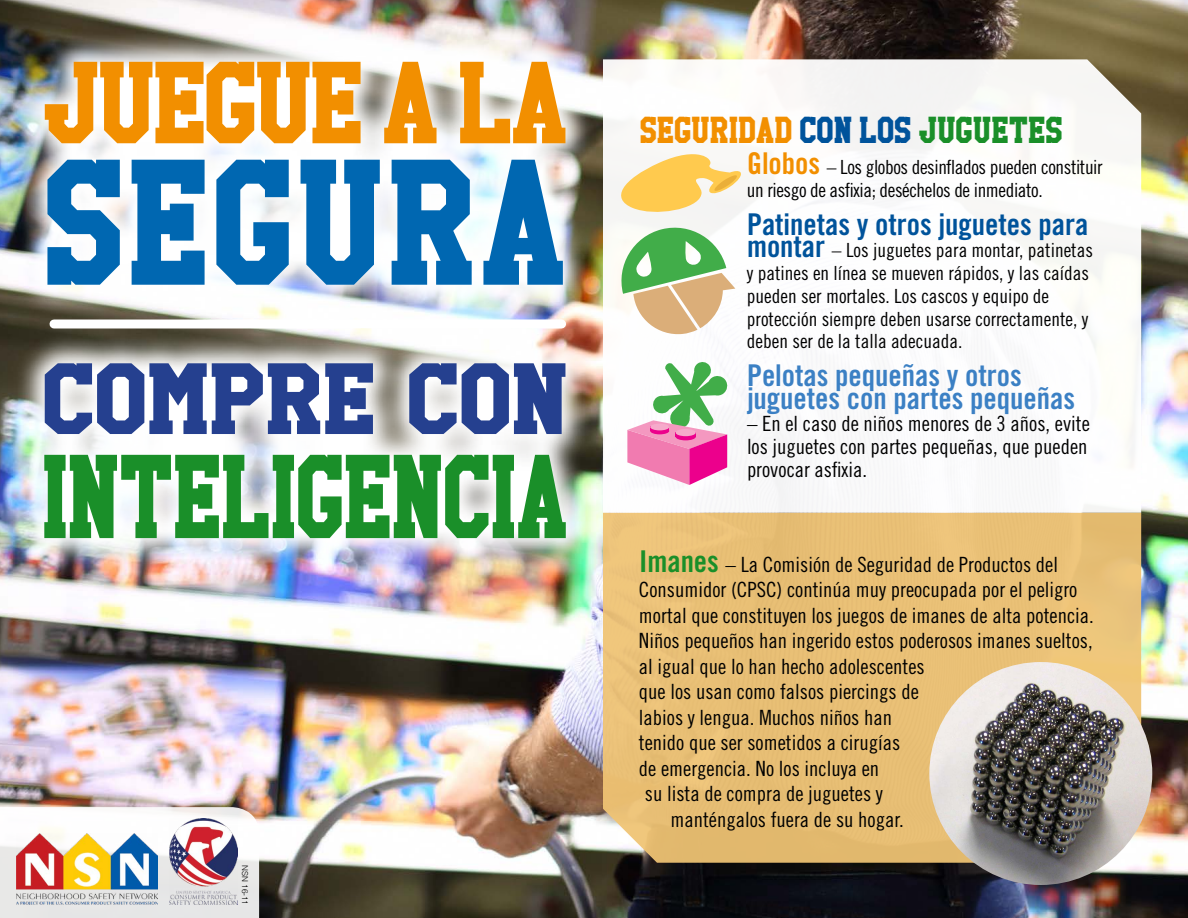
<style>
.page{position:relative;width:1188px;height:918px;background:#fff}
.page>*{position:absolute;margin:0;border:0;box-sizing:border-box;transform-origin:0 0}
.t1{font:158.7px "High School USA Serif";letter-spacing:-.025em;color:#0067b1}
.t2{font:105.6px "High School USA Serif";letter-spacing:-.055em;color:#1a8f29;scale:.89 1}
.t3{font:103.35px "High School USA Serif";letter-spacing:-.07em;color:#f28f00}
.t4{font:89.7px "High School USA Serif";letter-spacing:-.05em;color:#25408f;scale:1.15 1}
.t5{font:33px "High School USA Serif";letter-spacing:-.04em;color:#f28f00}
.t6{font:30px/22.6px "Trade Gothic Bold Cond Twenty";color:#3b80c4}
.t7{font:30px "Trade Gothic Bold Cond Twenty";color:#00539b}
.t8{font:21px/22.6px "Trade Gothic Cond Eighteen";color:#000;text-align:justify}
.t9{font:19.5px/22.6px "Trade Gothic Cond Eighteen";color:#000}
.t10{font:19.5px/22.6px "Trade Gothic Cond Eighteen";letter-spacing:-.02em;color:#000}
.t11{font:300 8.1px "Helvetica";color:#000}
.s1{color:#00539b}
.s2{color:#1a8f29}
.s3{font-family:"Trade Gothic Bold Cond Twenty";font-size:30px;color:#f28f00}
.s4{font-family:"Trade Gothic Bold Cond Twenty";font-size:30px;color:#00539b}
.s5{font-family:"Trade Gothic Bold Cond Twenty";font-size:30px;color:#1a8f29}
</style>
<div class="page">
<img style="left:0;top:0;width:1188px;height:918px">
<svg style="left:0;top:807px;width:259px;height:111px"></svg>
<img style="left:16px;top:834px;width:142px;height:70px">
<img style="left:170px;top:819px;width:67px;height:85px">
<svg style="left:15px;top:31px;width:580px;height:284px"></svg>
<img style="left:14px;top:333px;width:582px;height:235px">
<div style="left:54px;top:320px;width:508px;height:8px;background:#fff"></div>
<svg style="left:603px;top:59px;width:538px;height:454px"></svg>
<svg style="left:627px;top:361px;width:102px;height:124px"></svg>
<div style="left:676px;top:433px;width:20px;height:7px;background:#ec008c;border-radius:50%"></div>
<svg style="left:676px;top:434px;width:20px;height:3px"></svg>
<div style="left:676px;top:429px;width:20px;height:7px;background:#f6aacb;border-radius:50%"></div>
<div style="left:650px;top:428px;width:19px;height:6px;background:#ec008c;border-radius:50%"></div>
<svg style="left:650px;top:428px;width:19px;height:3px"></svg>
<div style="left:650px;top:424px;width:19px;height:6px;background:#f6aacb;border-radius:50%"></div>
<svg style="left:603px;top:130px;width:143px;height:207px"></svg>
<div style="left:603px;top:513px;width:538px;height:350px;background:#e8bf75"></div>
<img style="left:929px;top:662px;width:223px;height:223px;border-radius:111px">
<h3 class="t3" style="left:40px;top:40px;width:533px">JUEGUE A LA</h3>
<h1 class="t1" style="left:40px;top:127px;width:533px">SEGURA</h1>
<h3 class="t4" style="left:40px;top:345px;width:463px">COMPRE CON</h3>
<h2 class="t2" style="left:40px;top:433px;width:598px">INTELIGENCIA</h2>
<p class="t11" style="left:252px;top:865px;width:41px;rotate:90deg">NSN 16-11</p>
<h3 class="t5" style="left:639px;top:110px;width:426px">SEGURIDAD <span class="s1">CON LOS</span> <span class="s2">JUGUETES</span></h3>
<p class="t10" style="left:747px;top:156px;width:357px"><span class="s3">Globos</span> – Los globos desinflados pueden constituir un riesgo de asfixia; deséchelos de inmediato.</p>
<h3 class="t7" style="left:747px;top:206px;width:343px">Patinetas y otros juguetes para</h3>
<p class="t9" style="left:747px;top:239px;width:347px"><span class="s4">montar</span> – Los juguetes para montar, patinetas y patines en línea se mueven rápidos, y las caídas pueden ser mortales. Los cascos y equipo de protección siempre deben usarse correctamente, y deben ser de la talla adecuada.</p>
<h3 class="t6" style="left:747px;top:364px;width:330px">Pelotas pequeñas y otros juguetes con partes pequeñas</h3>
<p class="t8" style="left:747px;top:412px;width:344px">– En el caso de niños menores de 3 años, evite los juguetes con partes pequeñas, que pueden provocar asfixia.</p>
<p class="t8" style="left:639px;top:553px;width:421px"><span class="s5">Imanes</span> – La Comisión de Seguridad de Productos del</p>
<p class="t8" style="left:639px;top:578px;width:440px">Consumidor (CPSC) continúa muy preocupada por el peligro</p>
<p class="t8" style="left:639px;top:604px;width:456px">mortal que constituyen los juegos de imanes de alta potencia.</p>
<p class="t8" style="left:639px;top:629px;width:455px">Niños pequeños han ingerido estos poderosos imanes sueltos,</p>
<p class="t8" style="left:639px;top:655px;width:287px">al igual que lo han hecho adolescentes</p>
<p class="t8" style="left:639px;top:680px;width:281px">que los usan como falsos piercings de</p>
<p class="t8" style="left:639px;top:706px;width:255px">labios y lengua. Muchos niños han</p>
<p class="t8" style="left:639px;top:731px;width:263px">tenido que ser sometidos a cirugías</p>
<p class="t8" style="left:639px;top:757px;width:242px">de emergencia. No los incluya en</p>
<p class="t8" style="left:645px;top:782px;width:239px">su lista de compra de juguetes y</p>
<p class="t8" style="left:670px;top:808px;width:235px">manténgalos fuera de su hogar.</p>
</div>
